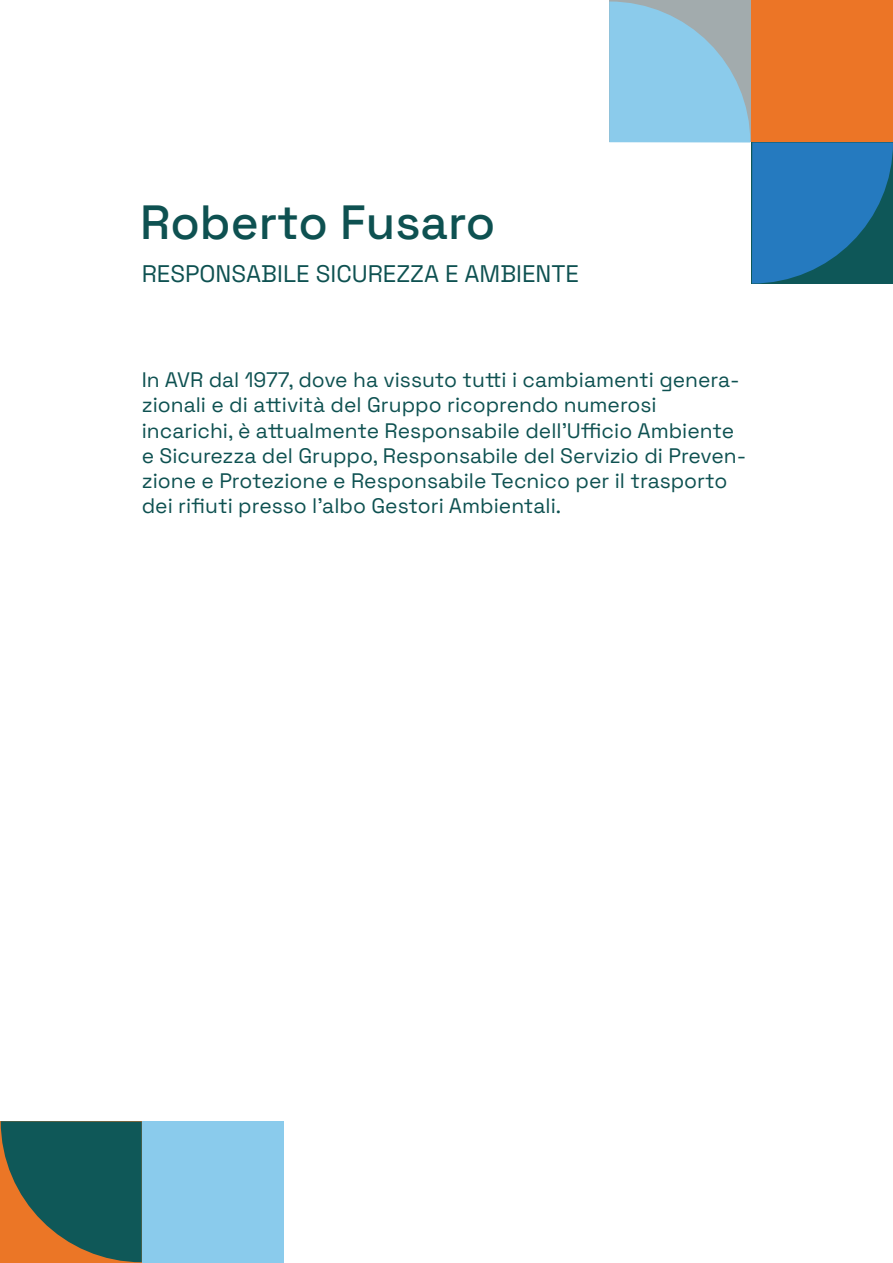
<style>
.page{position:relative;width:893px;height:1263px;background:#fff}
.page>*{position:absolute;margin:0;border:0;box-sizing:border-box;transform-origin:0 0}
.t1{font:300 48px "Space Grotesk";color:#0e5151}
.t2{font:300 24px "Space Grotesk";color:#0e5151}
.t3{font:300 21px/25.2px "Space Grotesk";color:#0e5151}
</style>
<div class="page">
<div style="left:142px;top:1121px;width:142px;height:142px;background:#8acbec"></div>
<svg style="left:1px;top:1121px;width:141px;height:141px;background:#3e5e4d"></svg>
<svg style="left:609px;top:2px;width:284px;height:282px"></svg>
<h1 class="t1" style="left:140px;top:187px;width:357px">Roberto Fusaro</h1>
<p class="t2" style="left:142px;top:256px;width:439px">RESPONSABILE SICUREZZA E AMBIENTE</p>
<p class="t3" style="left:142px;top:366px;width:606px">In AVR dal 1977, dove ha vissuto tutti i cambiamenti genera&shy;zionali e di attività del Gruppo ricoprendo numerosi incarichi, è attualmente Responsabile dell’Ufficio Ambiente e Sicurezza del Gruppo, Responsabile del Servizio di Preven&shy;zione e Protezione e Responsabile Tecnico per il trasporto dei rifiuti presso l’albo Gestori Ambientali.</p>
</div>
